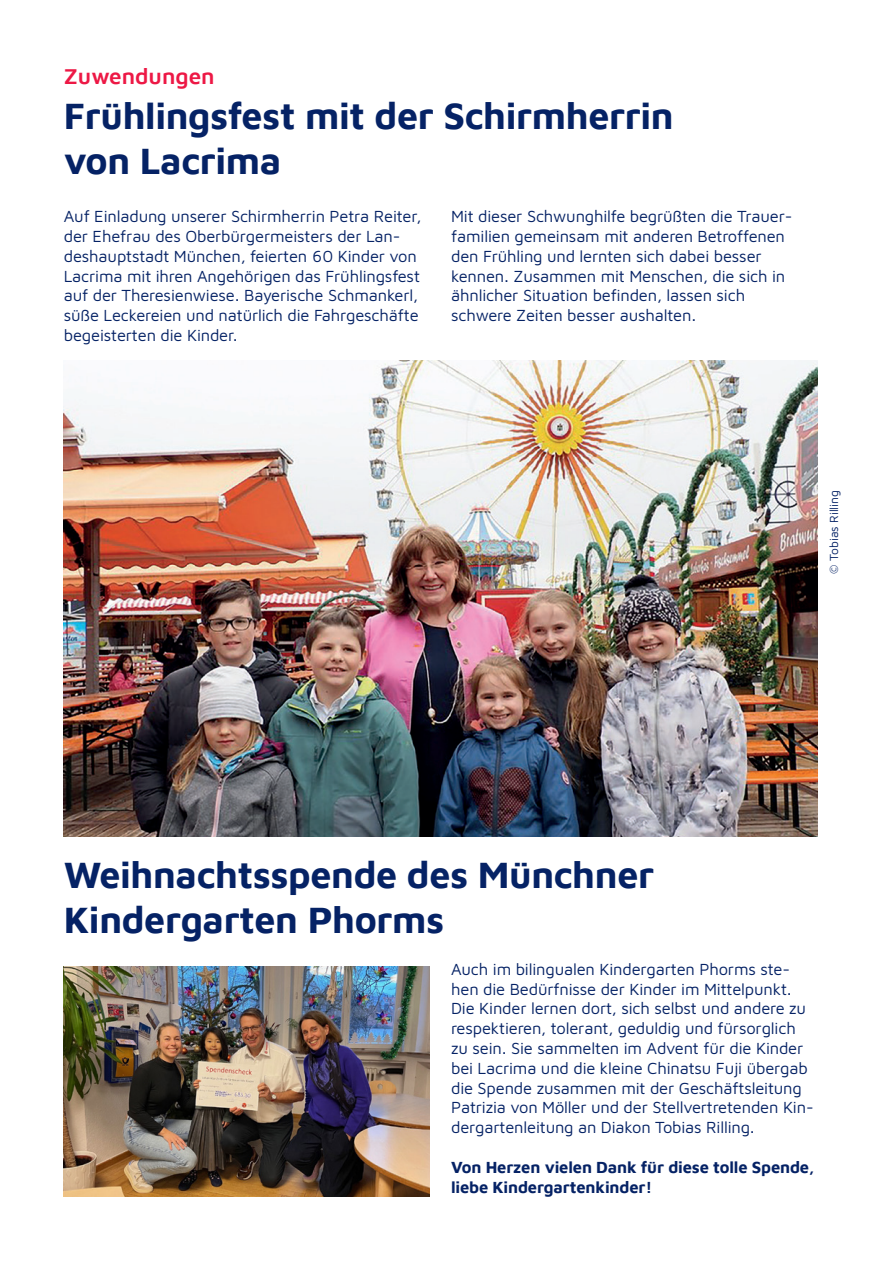
<style>
.page{position:relative;width:881px;height:1263px;background:#fff}
.page>*{position:absolute;margin:0;border:0;box-sizing:border-box;transform-origin:0 0}
.t1{font:700 37.5px/45px "Maven Johanniter";letter-spacing:-.01em;color:#052265}
.t2{font:600 22.5px "Maven Johanniter";color:#ed1845}
.t3{font:16.5px/19.8px "Maven Johanniter";letter-spacing:-.01em;color:#052265}
.t4{font:700 16.5px/19.8px "Maven Johanniter";letter-spacing:-.01em;color:#052265}
.t5{font:12px "Maven Johanniter";color:#052265}
</style>
<div class="page">
<img style="left:64px;top:361px;width:752px;height:475px">
<img style="left:64px;top:966px;width:365px;height:231px">
<p class="t2" style="left:64px;top:60px;width:152px">Zuwendungen</p>
<p class="t1" style="left:64px;top:90px;width:611px">Frühlingsfest mit der Schirmherrin von Lacrima</p>
<p class="t3" style="left:64px;top:206px;width:359px">Auf Einladung unserer Schirmherrin Petra Reiter, der Ehefrau des Oberbürgermeisters der Lan&shy;deshauptstadt München, feierten 60 Kinder von Lacrima mit ihren Angehörigen das Frühlingsfest auf der Theresienwiese. Bayerische Schmankerl, süße Leckereien und natürlich die Fahrgeschäfte begeisterten die Kinder.</p>
<p class="t3" style="left:451px;top:206px;width:343px">Mit dieser Schwunghilfe begrüßten die Trauer-</p>
<p class="t3" style="left:451px;top:225px;width:335px">familien gemeinsam mit anderen Betroffenen</p>
<p class="t3" style="left:451px;top:245px;width:312px">den Frühling und lernten sich dabei besser</p>
<p class="t3" style="left:451px;top:265px;width:335px">kennen. Zusammen mit Menschen, die sich in ähnlicher Situation befinden, lassen sich</p>
<p class="t3" style="left:451px;top:305px;width:246px">schwere Zeiten besser aushalten.</p>
<p class="t5" style="left:825px;top:574px;width:85px;rotate:-90deg">© Tobias Rilling</p>
<p class="t1" style="left:64px;top:850px;width:591px">Weihnachtsspende des Münchner</p>
<p class="t1" style="left:64px;top:895px;width:382px">Kindergarten Phorms</p>
<p class="t3" style="left:451px;top:958px;width:364px">Auch im bilingualen Kindergarten Phorms ste&shy;hen die Bedürfnisse der Kinder im Mittelpunkt.<br>Die Kinder lernen dort, sich selbst und andere zu respektieren, tolerant, geduldig und fürsorglich zu sein. Sie sammelten im Advent für die Kinder bei Lacrima und die kleine Chinatsu Fuji übergab die Spende zusammen mit der Geschäftsleitung Patrizia von Möller und der Stellvertretenden Kin&shy;dergartenleitung an Diakon Tobias Rilling.</p>
<p class="t4" style="left:451px;top:1156px;width:364px">Von Herzen vielen Dank für diese tolle Spende, liebe Kindergartenkinder!</p>
</div>
